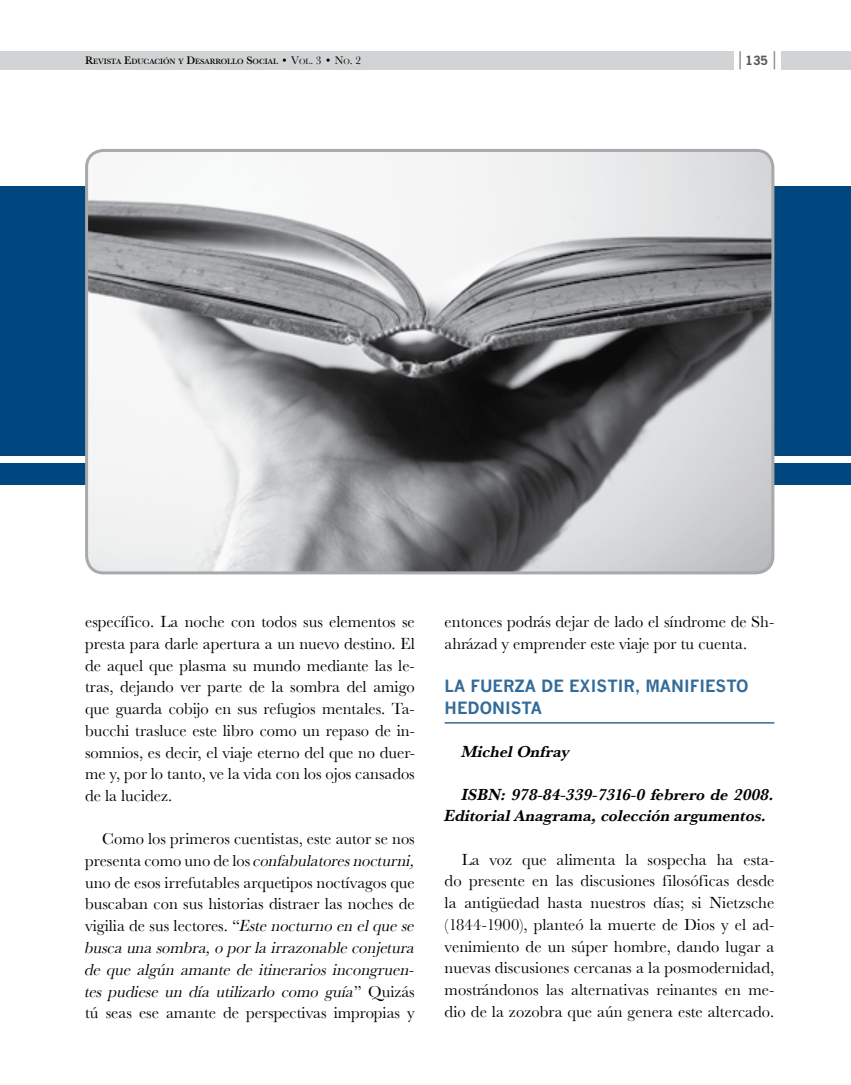
<style>
.page{position:relative;width:851px;height:1085px;background:#fff}
.page>*{position:absolute;margin:0;border:0;box-sizing:border-box;transform-origin:0 0}
.t1{font:16.5px/21.8px "URW Basker T";color:#000;text-align:justify}
.t2{font:16.5px/21.8px "URW Basker T Regu Obli";color:#000;text-align:justify}
.t3{font:16.5px/21.8px "URW Basker T Bold Obli";color:#000}
.t4{font:700 16.5px/21.8px "News Gothic";color:#336b99}
.t5{font:700 12px "News Gothic";color:#58595b}
.t6{font:500 7.8px "URW Basker T";color:#000}
.s1{font-size:11.25px}
.s2{font-weight:400;font-size:11.25px}
.s3{font-weight:400}
.s4{font-family:"URW Basker T"}
.s5{font-family:"URW Basker T Regu Obli"}
</style>
<div class="page">
<div style="left:0;top:51px;width:733px;height:18px;background:#d1d3d4"></div>
<svg style="left:739px;top:51px;width:1px;height:18px"></svg>
<svg style="left:773px;top:51px;width:2px;height:18px"></svg>
<div style="left:781px;top:51px;width:69px;height:18px;background:#d1d3d4"></div>
<div style="left:0;top:186px;width:850px;height:269px;background:#00467f"></div>
<div style="left:0;top:463px;width:850px;height:22px;background:#00467f"></div>
<img style="left:88px;top:150px;width:684px;height:423px">
<div style="left:85px;top:149px;width:689px;height:425px;border:3px solid #a7a9ac;border-radius:17px"></div>
<hr style="left:444px;top:722px;width:330px;height:1px;background:#336b99">
<p class="t6" style="left:85px;top:57px;width:277px"><span class="s1">R</span>EVISTA <span class="s1">E</span>DUCACIÓN Y <span class="s1">D</span>ESARROLLO <span class="s1">S</span>OCIAL <span class="s2">• V</span><span class="s3">ol</span><span class="s2">. 3 • N</span><span class="s3">o</span><span class="s2">. 2</span></p>
<p class="t5" style="left:745px;top:52px;width:24px">135</p>
<p class="t1" style="left:85px;top:610px;width:331px">específico. La noche con todos sus elementos se presta para darle apertura a un nuevo destino. El de aquel que plasma su mundo mediante las le&shy;tras, dejando ver parte de la sombra del amigo que guarda cobijo en sus refugios mentales. Ta&shy;bucchi trasluce este libro como un repaso de in&shy;somnios, es decir, el viaje eterno del que no duer&shy;me y, por lo tanto, ve la vida con los ojos cansados de la lucidez.</p>
<p class="t1" style="left:102px;top:827px;width:314px">Como los primeros cuentistas, este autor se nos</p>
<p class="t2" style="left:85px;top:849px;width:331px"><span class="s4">presenta como uno de los</span> confabulatores nocturni,</p>
<p class="t1" style="left:85px;top:871px;width:331px">uno de esos irrefutables arquetipos noctívagos que buscaban con sus historias distraer las noches de vigilia de sus lectores. “<span class="s5">Este nocturno en el que se</span></p>
<p class="t2" style="left:85px;top:936px;width:331px">busca una sombra, o por la irrazonable conjetura de que algún amante de itinerarios incongruen&shy;tes pudiese un día utilizarlo como guía<span class="s4">” Quizás</span></p>
<p class="t1" style="left:85px;top:1001px;width:331px">tú seas ese amante de perspectivas impropias y</p>
<p class="t1" style="left:444px;top:610px;width:331px">entonces podrás dejar de lado el síndrome de Sh&shy;ahrázad y emprender este viaje por tu cuenta.</p>
<p class="t4" style="left:444px;top:674px;width:305px">LA FUERZA DE EXISTIR, MAN IFIESTO<br>H EDON ISTA</p>
<p class="t3" style="left:461px;top:740px;width:110px">Michel Onfray</p>
<p class="t3" style="left:444px;top:783px;width:331px;text-indent:17px">ISBN: 978-84-339-7316-0 febrero de 2008.<br>Editorial Anagrama, colección argumentos.</p>
<p class="t1" style="left:444px;top:848px;width:331px;text-indent:17px">La voz que alimenta la sospecha ha esta&shy;do presente en las discusiones filosóficas desde la antigüedad hasta nuestros días; si Nietzsche (1844-1900), planteó la muerte de Dios y el ad&shy;venimiento de un súper hombre, dando lugar a nuevas discusiones cercanas a la posmodernidad, mostrándonos las alternativas reinantes en me&shy;dio de la zozobra que aún genera este altercado.</p>
</div>
